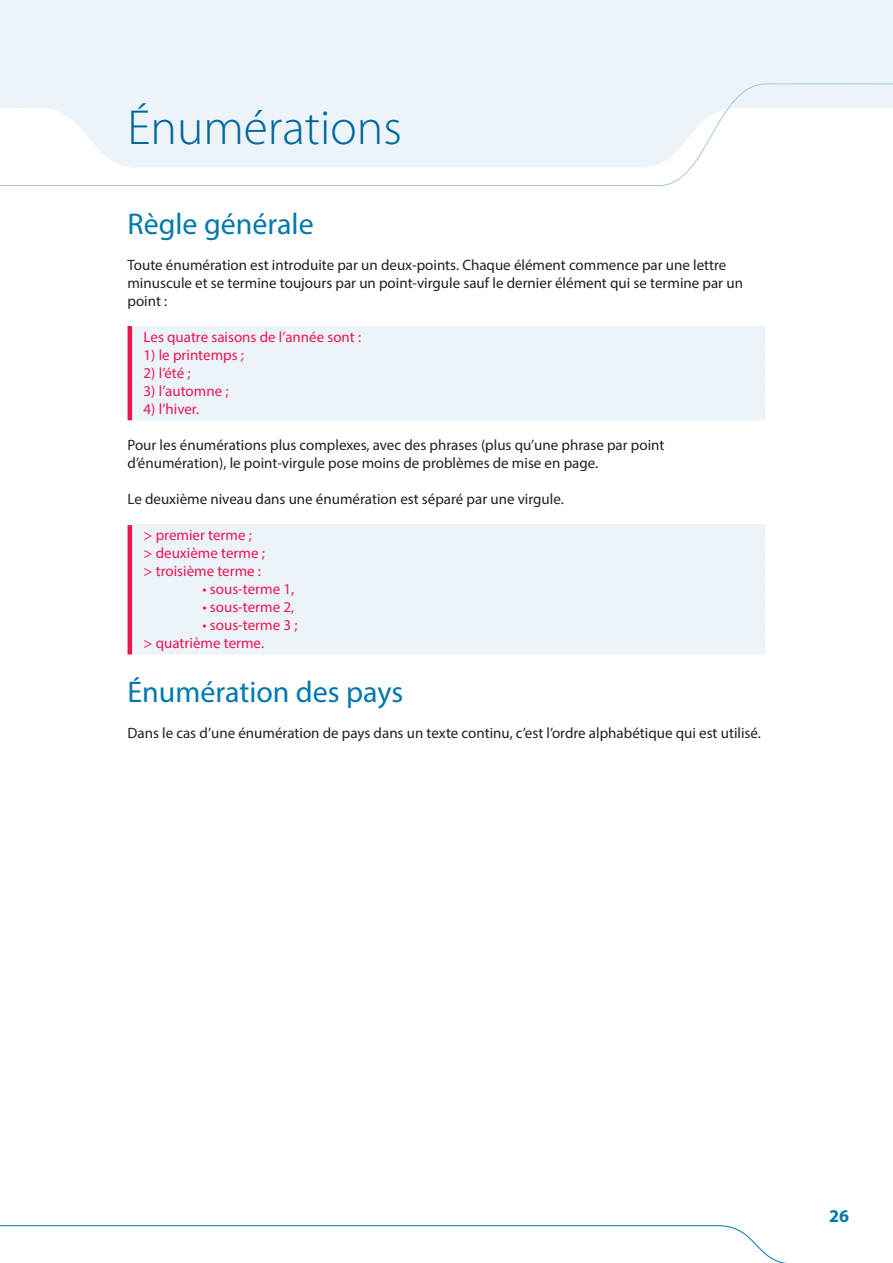
<style>
.page{position:relative;width:893px;height:1263px;background:#fff}
.page>*{position:absolute;margin:0;border:0;box-sizing:border-box;transform-origin:0 0}
.t1{font:300 49.5px "Myriad Pro";color:#00679e}
.t2{font:30px "Myriad Pro";color:#0078ae}
.t3{font:700 18px "Myriad Pro";color:#0078ae}
.t4{font:15px/18px "Myriad Pro";color:#231f20}
.t5{font:15px/18px "Myriad Pro";color:#ed1450}
</style>
<div class="page">
<svg style="left:0;top:1225px;width:786px;height:38px"></svg>
<div style="left:0;top:0;width:893px;height:83px;background:#edf4f9"></div>
<svg style="left:0;top:83px;width:893px;height:103px"></svg>
<div style="left:127px;top:326px;width:638px;height:22px;background:#edf4f9"></div>
<div style="left:127px;top:344px;width:638px;height:22px;background:#edf4f9"></div>
<div style="left:127px;top:362px;width:638px;height:22px;background:#edf4f9"></div>
<div style="left:127px;top:380px;width:638px;height:22px;background:#edf4f9"></div>
<div style="left:127px;top:398px;width:638px;height:22px;background:#edf4f9"></div>
<div style="left:127px;top:524px;width:638px;height:22px;background:#edf4f9"></div>
<div style="left:127px;top:542px;width:638px;height:22px;background:#edf4f9"></div>
<div style="left:127px;top:560px;width:638px;height:22px;background:#edf4f9"></div>
<div style="left:127px;top:578px;width:638px;height:22px;background:#edf4f9"></div>
<div style="left:127px;top:596px;width:638px;height:22px;background:#edf4f9"></div>
<div style="left:127px;top:614px;width:638px;height:22px;background:#edf4f9"></div>
<div style="left:127px;top:632px;width:638px;height:22px;background:#edf4f9"></div>
<hr style="left:128px;top:326px;width:4px;height:94px;background:#ed1450">
<hr style="left:128px;top:525px;width:4px;height:129px;background:#ed1450">
<h1 class="t1" style="left:127px;top:100px;width:276px">Énumérations</h1>
<h2 class="t2" style="left:127px;top:205px;width:188px">Règle générale</h2>
<p class="t4" style="left:127px;top:256px;width:617px">Toute énumération est introduite par un deux-points. Chaque élément commence par une lettre minuscule et se termine toujours par un point-virgule sauf le dernier élément qui se termine par un point :</p>
<p class="t5" style="left:144px;top:328px;width:219px">Les quatre saisons de l’année sont :</p>
<p class="t5" style="left:144px;top:346px;width:102px">1) le printemps ;</p>
<p class="t5" style="left:144px;top:364px;width:48px">2) l’été ;</p>
<p class="t5" style="left:144px;top:382px;width:86px">3) l’automne ;</p>
<p class="t5" style="left:144px;top:400px;width:57px">4) l’hiver.</p>
<p class="t4" style="left:127px;top:436px;width:538px">Pour les énumérations plus complexes, avec des phrases (plus qu’une phrase par point d’énumération), le point-virgule pose moins de problèmes de mise en page.</p>
<p class="t4" style="left:127px;top:490px;width:438px">Le deuxième niveau dans une énumération est séparé par une virgule.</p>
<p class="t5" style="left:144px;top:526px;width:123px">&gt; premier terme ;<br>&gt; deuxième terme ; &gt; troisième terme :</p>
<p class="t5" style="left:203px;top:580px;width:93px">• sous-terme 1,</p>
<p class="t5" style="left:203px;top:598px;width:93px">• sous-terme 2,</p>
<p class="t5" style="left:144px;top:616px;width:155px;text-indent:59px">• sous-terme 3 ; &gt; quatrième terme.</p>
<h2 class="t2" style="left:127px;top:673px;width:277px">Énumération des pays</h2>
<p class="t4" style="left:127px;top:724px;width:635px">Dans le cas d’une énumération de pays dans un texte continu, c’est l’ordre alphabétique qui est utilisé.</p>
<p class="t3" style="left:829px;top:1204px;width:21px">26</p>
</div>
